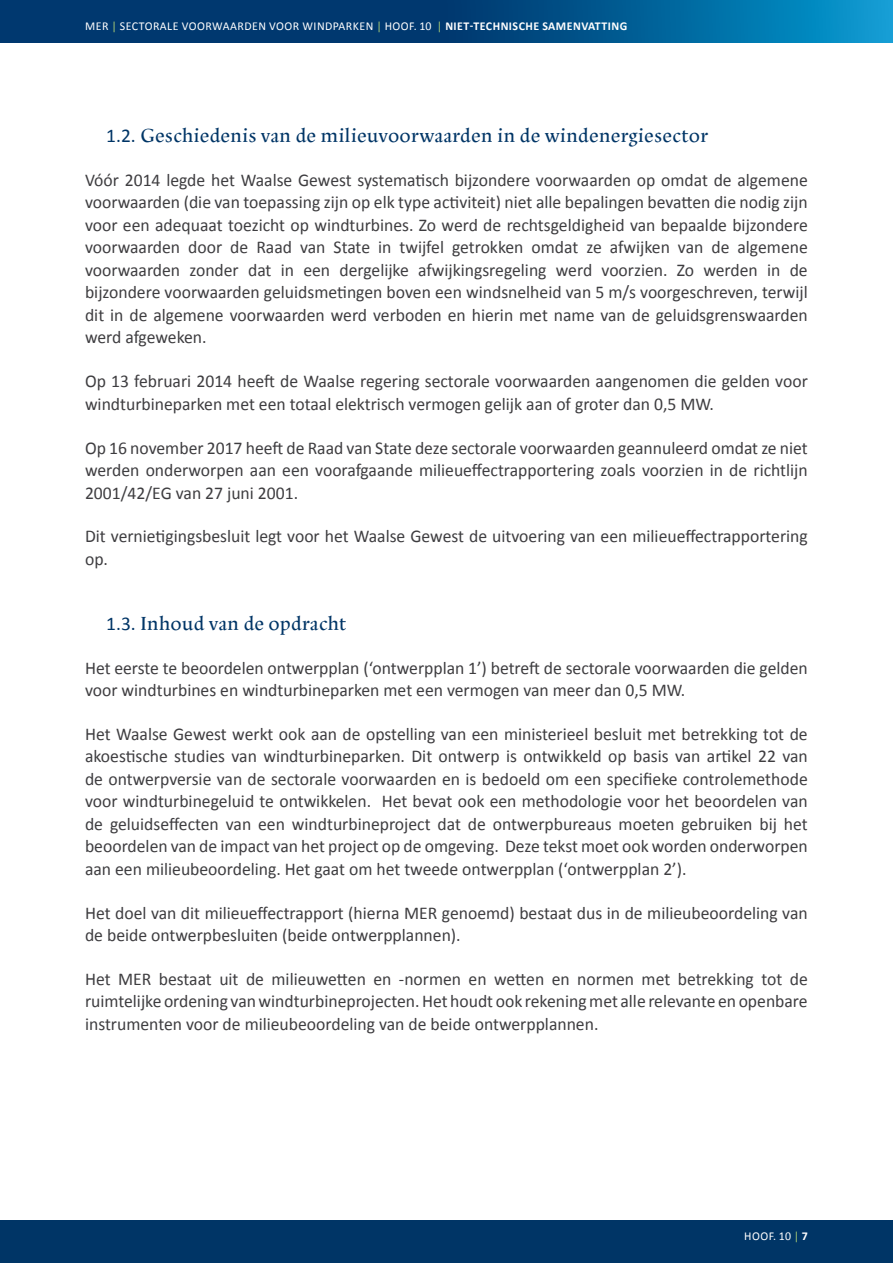
<style>
.page{position:relative;width:893px;height:1263px;background:#fff}
.page>*{position:absolute;margin:0;border:0;box-sizing:border-box;transform-origin:0 0}
.t1{font:19.5px "Aalborg";color:#003566}
.t2{font:18px/22.5px "Calibri";color:#3e3d40;text-align:justify}
.t3{font:12px "Calibri";letter-spacing:.04em;color:#fff}
.s1{color:#a6c974}
.s2{font-weight:700}
.s3{font-family:"Calibri"}
</style>
<div class="page">
<div style="left:0;top:1220px;width:893px;height:43px;background:#003566"></div>
<svg style="left:0;top:0;width:893px;height:43px;background:#015086"></svg>
<p class="t3" style="left:85px;top:19px;width:543px">MER <span class="s1">|</span> SECTORALE VOORWAARDEN VOOR WINDPARKEN <span class="s1">|</span> HOOF. 10 <span class="s1">|</span> <span class="s2">NIET-TECHNISCHE SAMENVATTING</span></p>
<p class="t1" style="left:106px;top:125px;width:603px"><span class="s3">1.2.</span> Geschiedenis van de milieuvoorwaarden in de windenergiesector</p>
<p class="t2" style="left:85px;top:169px;width:724px">Vóór 2014 legde het Waalse Gewest systematisch bijzondere voorwaarden op omdat de algemene voorwaarden (die van toepassing zijn op elk type activiteit) niet alle bepalingen bevatten die nodig zijn voor een adequaat toezicht op windturbines. Zo werd de rechtsgeldigheid van bepaalde bijzondere voorwaarden door de Raad van State in twijfel getrokken omdat ze afwijken van de algemene voorwaarden zonder dat in een dergelijke afwijkingsregeling werd voorzien. Zo werden in de bijzondere voorwaarden geluidsmetingen boven een windsnelheid van 5 m/s voorgeschreven, terwijl dit in de algemene voorwaarden werd verboden en hierin met name van de geluidsgrenswaarden werd afgeweken.</p>
<p class="t2" style="left:85px;top:370px;width:724px">Op 13 februari 2014 heeft de Waalse regering sectorale voorwaarden aangenomen die gelden voor windturbineparken met een totaal elektrisch vermogen gelijk aan of groter dan 0,5 MW.</p>
<p class="t2" style="left:85px;top:436px;width:724px">Op 16 november 2017 heeft de Raad van State deze sectorale voorwaarden geannuleerd omdat ze niet werden onderworpen aan een voorafgaande milieueffectrapportering zoals voorzien in de richtlijn 2001/42/EG van 27 juni 2001.</p>
<p class="t2" style="left:85px;top:525px;width:724px">Dit vernietigingsbesluit legt voor het Waalse Gewest de uitvoering van een milieueffectrapportering op.</p>
<p class="t1" style="left:106px;top:613px;width:242px"><span class="s3">1.3.</span> Inhoud van de opdracht</p>
<p class="t2" style="left:85px;top:656px;width:724px">Het eerste te beoordelen ontwerpplan (‘ontwerpplan 1’) betreft de sectorale voorwaarden die gelden voor windturbines en windturbineparken met een vermogen van meer dan 0,5 MW.</p>
<p class="t2" style="left:85px;top:723px;width:724px">Het Waalse Gewest werkt ook aan de opstelling van een ministerieel besluit met betrekking tot de akoestische studies van windturbineparken. Dit ontwerp is ontwikkeld op basis van artikel 22 van de ontwerpversie van de sectorale voorwaarden en is bedoeld om een specifieke controlemethode voor windturbinegeluid te ontwikkelen. Het bevat ook een methodologie voor het beoordelen van de geluidseffecten van een windturbineproject dat de ontwerpbureaus moeten gebruiken bij het beoordelen van de impact van het project op de omgeving. Deze tekst moet ook worden onderworpen aan een milieubeoordeling. Het gaat om het tweede ontwerpplan (‘ontwerpplan 2’).</p>
<p class="t2" style="left:85px;top:901px;width:724px">Het doel van dit milieueffectrapport (hierna MER genoemd) bestaat dus in de milieubeoordeling van de beide ontwerpbesluiten (beide ontwerpplannen).</p>
<p class="t2" style="left:85px;top:968px;width:724px">Het MER bestaat uit de milieuwetten en -normen en wetten en normen met betrekking tot de ruimtelijke ordening van windturbineprojecten. Het houdt ook rekening met alle relevante en openbare instrumenten voor de milieubeoordeling van de beide ontwerpplannen.</p>
<p class="t3" style="left:744px;top:1228px;width:65px">HOOF. 10 <span class="s1">|</span> <span class="s2">7</span></p>
</div>
